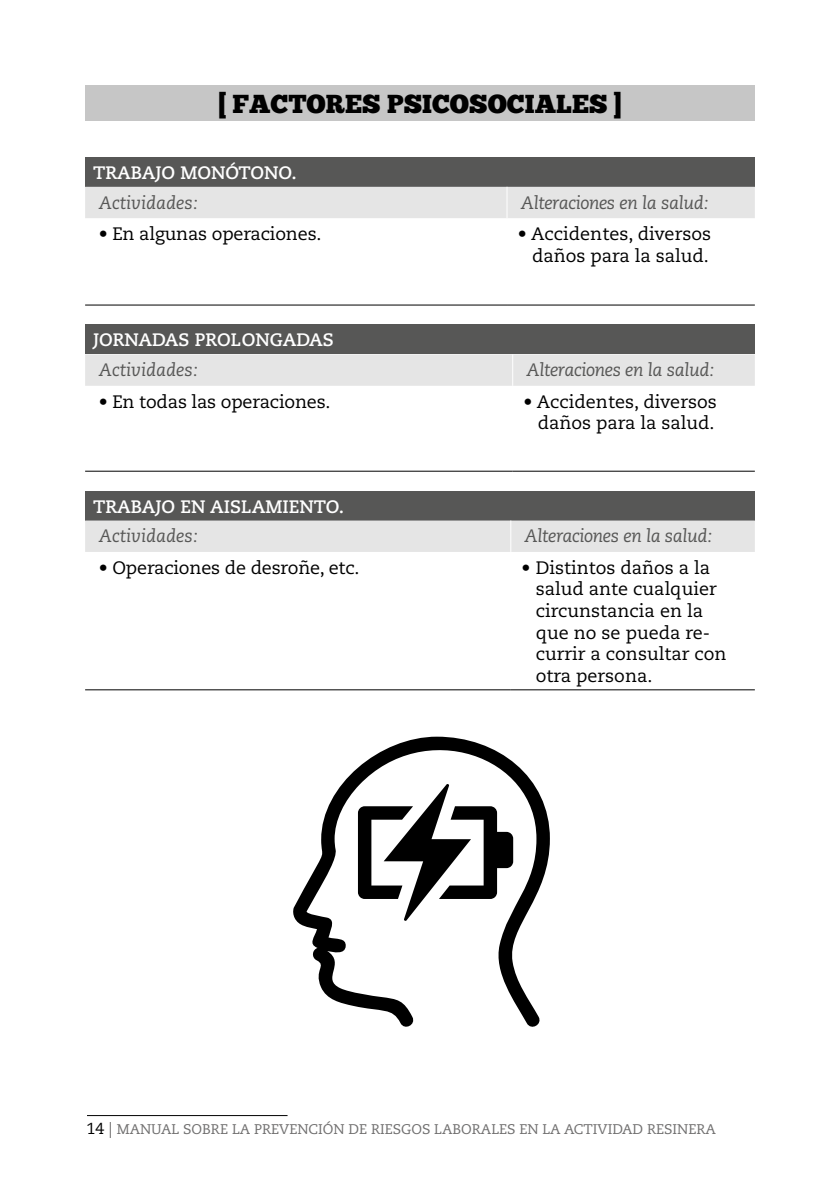
<style>
.page{position:relative;width:840px;height:1191px;background:#fff}
.page>*{position:absolute;margin:0;border:0;box-sizing:border-box;transform-origin:0 0}
.t1{font:26px "Chunk Five";color:#000}
.t2{font:18px/21.6px "Caecilia LT Std";color:#000;text-align:right}
.t3{font:italic 18px "Caecilia LT Std";letter-spacing:-.02em;color:#575756}
.t4{font:700 18px "Caecilia LT Std";color:#fff}
.t5{font:italic 18px "Caecilia LT Std";color:#575756}
.t6{font:14px "Caecilia LT Std";color:#706f6f}
.s1{font-size:16px;color:#000}
.s2{font-size:16px}
</style>
<div class="page">
<hr style="left:87px;top:1115px;width:200px;height:1px;background:#000">
<div style="left:85px;top:85px;width:669px;height:36px;background:#c6c6c6"></div>
<div style="left:85px;top:157px;width:669px;height:30px;background:#575756"></div>
<div style="left:85px;top:187px;width:669px;height:31px;background:#e5e5e5"></div>
<hr style="left:85px;top:305px;width:421px;height:1px;background:#000">
<hr style="left:506px;top:305px;width:248px;height:1px;background:#000">
<hr style="left:506px;top:187px;width:1px;height:31px;background:#fff">
<div style="left:85px;top:324px;width:669px;height:30px;background:#575756"></div>
<div style="left:85px;top:354px;width:669px;height:32px;background:#e5e5e5"></div>
<hr style="left:85px;top:471px;width:427px;height:1px;background:#000">
<hr style="left:512px;top:471px;width:242px;height:1px;background:#000">
<hr style="left:512px;top:354px;width:1px;height:32px;background:#fff">
<div style="left:85px;top:491px;width:669px;height:29px;background:#575756"></div>
<div style="left:85px;top:520px;width:669px;height:32px;background:#e5e5e5"></div>
<hr style="left:85px;top:689px;width:425px;height:1px;background:#000">
<hr style="left:510px;top:689px;width:244px;height:1px;background:#000">
<hr style="left:510px;top:520px;width:1px;height:32px;background:#fff">
<svg style="left:293px;top:736px;width:256px;height:291px"></svg>
<h1 class="t1" style="left:216px;top:88px;width:409px">[ FACTORES PSICOSOCIALES ]</h1>
<p class="t4" style="left:93px;top:162px;width:205px">TRABAJO MONÓTONO.</p>
<p class="t5" style="left:99px;top:192px;width:101px">Actividades:</p>
<p class="t3" style="left:520px;top:192px;width:189px">Alteraciones en la salud:</p>
<p class="t2" style="left:99px;top:223px;width:224px">• En algunas operaciones.</p>
<p class="t2" style="left:517px;top:223px;width:194px">• Accidentes, diversos daños para la salud.</p>
<p class="t4" style="left:93px;top:329px;width:242px">JORNADAS PROLONGADAS</p>
<p class="t5" style="left:99px;top:360px;width:101px">Actividades:</p>
<p class="t3" style="left:526px;top:360px;width:189px">Alteraciones en la salud:</p>
<p class="t2" style="left:99px;top:391px;width:233px">• En todas las operaciones.</p>
<p class="t2" style="left:523px;top:391px;width:194px">• Accidentes, diversos daños para la salud.</p>
<p class="t4" style="left:93px;top:495px;width:252px">TRABAJO EN AISLAMIENTO.</p>
<p class="t5" style="left:99px;top:526px;width:101px">Actividades:</p>
<p class="t3" style="left:524px;top:526px;width:189px">Alteraciones en la salud:</p>
<p class="t2" style="left:99px;top:557px;width:262px">• Operaciones de desroñe, etc.</p>
<p class="t2" style="left:535px;top:557px;width:192px;text-align:left;text-indent:-14px">• Distintos daños a la salud ante cualquier circunstancia en la que no se pueda re&shy;currir a consultar con otra persona.</p>
<p class="t6" style="left:86px;top:1120px;width:630px"><span class="s1">14</span> <span class="s2">|</span> MANUAL SOBRE LA PREVENCIÓN DE RIESGOS LABORALES EN LA ACTIVIDAD RESINERA</p>
</div>
